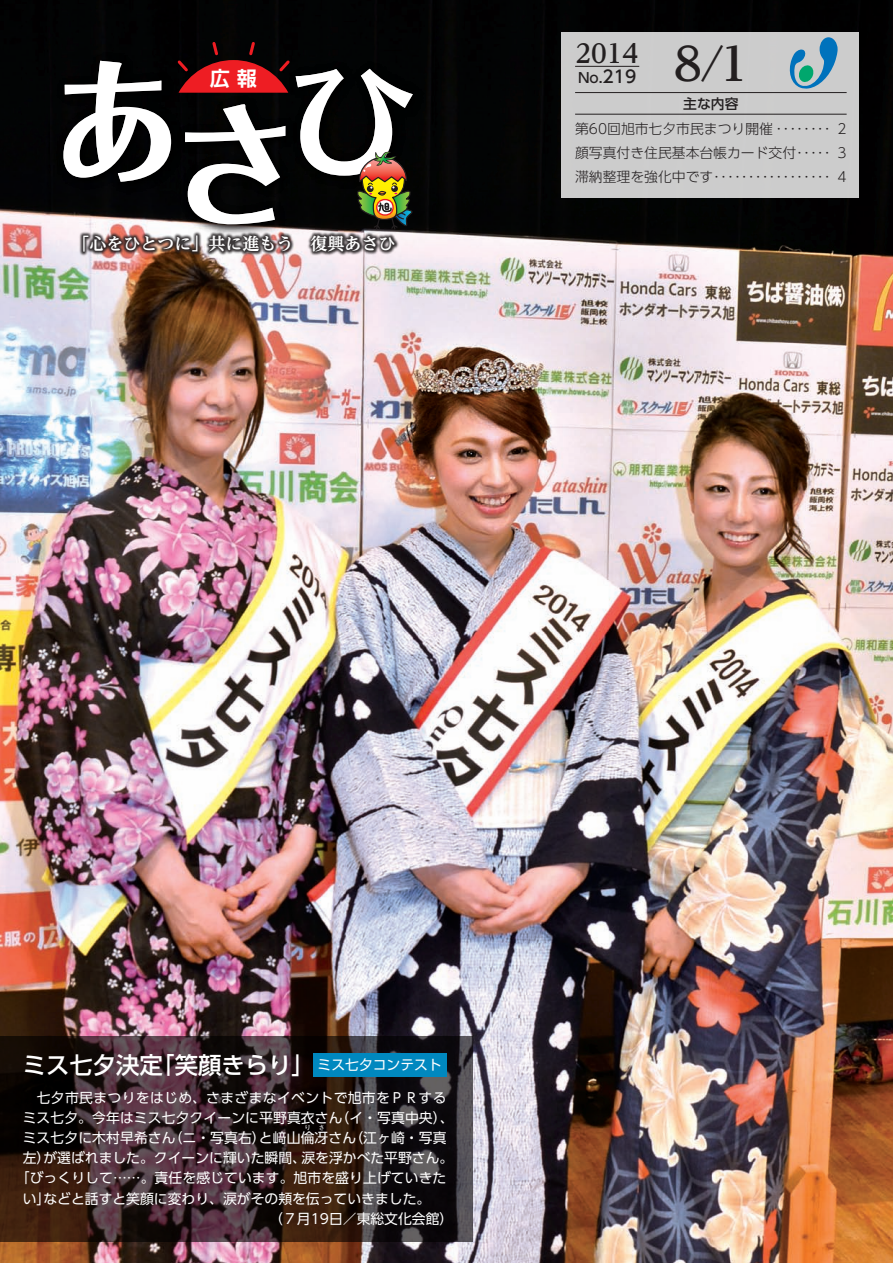
<style>
.page{position:relative;width:893px;height:1263px;background:#fff}
.page>*{position:absolute;margin:0;border:0;box-sizing:border-box;transform-origin:0 0}
.t1{font:700 134.85px "Folk Pro";color:#fff}
.t2{font:700 45.75px "UD Reimin Pro";color:#231f20}
.t3{font:700 25.5px "UD Reimin Pro";color:#231f20}
.t4{font:500 23.4px "UD Shin Go Pro";color:#fff}
.t5{font:700 20.1px "UD Shin Go Pro De";color:#fff}
.t6{font:700 16.95px "UD Reimin Pro";color:#fff}
.t7{font:500 16.95px "UD Shin Go Pro";color:#231f20}
.t8{font:13.8px/20.2px "UD Shin Go Pro";letter-spacing:.005em;color:#fff}
.t9{font:300 13.8px "UD Shin Go Pro";color:#231f20}
.t10{font:13.8px/20.2px "UD Shin Go Pro";letter-spacing:.025em;color:#fff}
.t11{font:500 13.8px "UD Shin Go Pro";color:#231f20}
.t12{font:6.45px "UD Shin Go Pro";color:#fff}
.s1{font-size:13.8px}
</style>
<div class="page">
<img style="left:0;top:0;width:893px;height:1263px">
<svg style="left:0;top:1036px;width:473px;height:206px;background:#302121"></svg>
<div style="left:313px;top:1053px;width:133px;height:24px;background:#0088bf"></div>
<div style="left:42px;top:43px;width:133px;height:171px;background:#010202"></div>
<div style="left:156px;top:87px;width:161px;height:143px;background:#010202"></div>
<div style="left:275px;top:43px;width:159px;height:171px;background:#020303"></div>
<svg style="left:175px;top:40px;width:117px;height:53px;background:#690e11"></svg>
<div style="left:78px;top:230px;width:378px;height:54px;background:#231f20;opacity:.9"></div>
<img style="left:354px;top:152px;width:59px;height:78px">
<div style="left:561px;top:33px;width:298px;height:165px;background:#ccc"></div>
<hr style="left:575px;top:114px;width:272px;height:1px;background:#231f20">
<hr style="left:575px;top:92px;width:272px;height:1px;background:#231f20">
<svg style="left:789px;top:37px;width:49px;height:52px"></svg>
<hr style="left:575px;top:66px;width:64px;height:1px;background:#231f20">
<h1 class="t1" style="left:49px;top:7px;width:372px">あさひ</h1>
<h3 class="t5" style="left:210px;top:62px;width:48px">広報</h3>
<p class="t6" style="left:72px;top:229px;width:325px">「心をひとつに」共に進もう　復興あさひ</p>
<h3 class="t3" style="left:575px;top:33px;width:64px">2014</h3>
<p class="t7" style="left:599px;top:63px;width:39px"><span class="s1">.</span>219</p>
<p class="t11" style="left:578px;top:67px;width:22px">No</p>
<h2 class="t2" style="left:674px;top:27px;width:76px">8/1</h2>
<p class="t11" style="left:683px;top:93px;width:57px">主な内容</p>
<p class="t9" style="left:575px;top:117px;width:257px">第60回旭市七夕市民まつり開催 ・・・・・・・・・</p>
<p class="t9" style="left:575px;top:141px;width:257px">顔写真付き住民基本台帳カード交付 ・・・・・</p>
<p class="t9" style="left:575px;top:165px;width:257px">滞納整理を強化中です ・・・・・・・・・・・・・・・・・</p>
<p class="t9" style="left:837px;top:117px;width:11px">2</p>
<p class="t9" style="left:837px;top:141px;width:11px">3</p>
<p class="t9" style="left:837px;top:165px;width:11px">4</p>
<h3 class="t4" style="left:151px;top:1046px;width:165px">「笑顔きらり」</h3>
<h3 class="t4" style="left:23px;top:1046px;width:142px">ミス七夕決定</h3>
<p class="t8" style="left:318px;top:1054px;width:126px">ミス七夕コンテスト</p>
<p class="t10" style="left:336px;top:1087px;width:119px;text-indent:-313px">　七夕市民まつりをはじめ、さまざまなイベントで旭市をＰＲする（イ・写真中央、(</p>
<p class="t8" style="left:259px;top:1107px;width:99px;text-indent:-236px">ミス七夕。今年はミス七夕クイーンに平野真衣さんと﨑山倫冴さん</p>
<p class="t12" style="left:304px;top:1122px;width:8px">り</p>
<p class="t12" style="left:318px;top:1122px;width:8px">さ</p>
<p class="t8" style="left:301px;top:1127px;width:154px;text-indent:48px">（江ヶ崎・写真涙を浮かべた平野さん。</p>
<p class="t8" style="left:169px;top:1127px;width:99px">（ニ・写真右）</p>
<p class="t8" style="left:23px;top:1127px;width:154px">ミス七夕に木村早希さん</p>
<p class="t8" style="left:43px;top:1147px;width:264px">が選ばれました。クイーンに輝いた瞬間、</p>
<p class="t8" style="left:23px;top:1147px;width:29px">左）</p>
<p class="t8" style="left:16px;top:1167px;width:432px">「びっくりして……。責任を感じています。旭市を盛り上げていきた</p>
<p class="t8" style="left:43px;top:1188px;width:388px">などと話すと笑顔に変わり、涙がその頬を伝っていきました。</p>
<p class="t8" style="left:23px;top:1188px;width:29px">い」</p>
<p class="t8" style="left:269px;top:1208px;width:186px">（７月19日／東総文化会館(</p>
</div>
